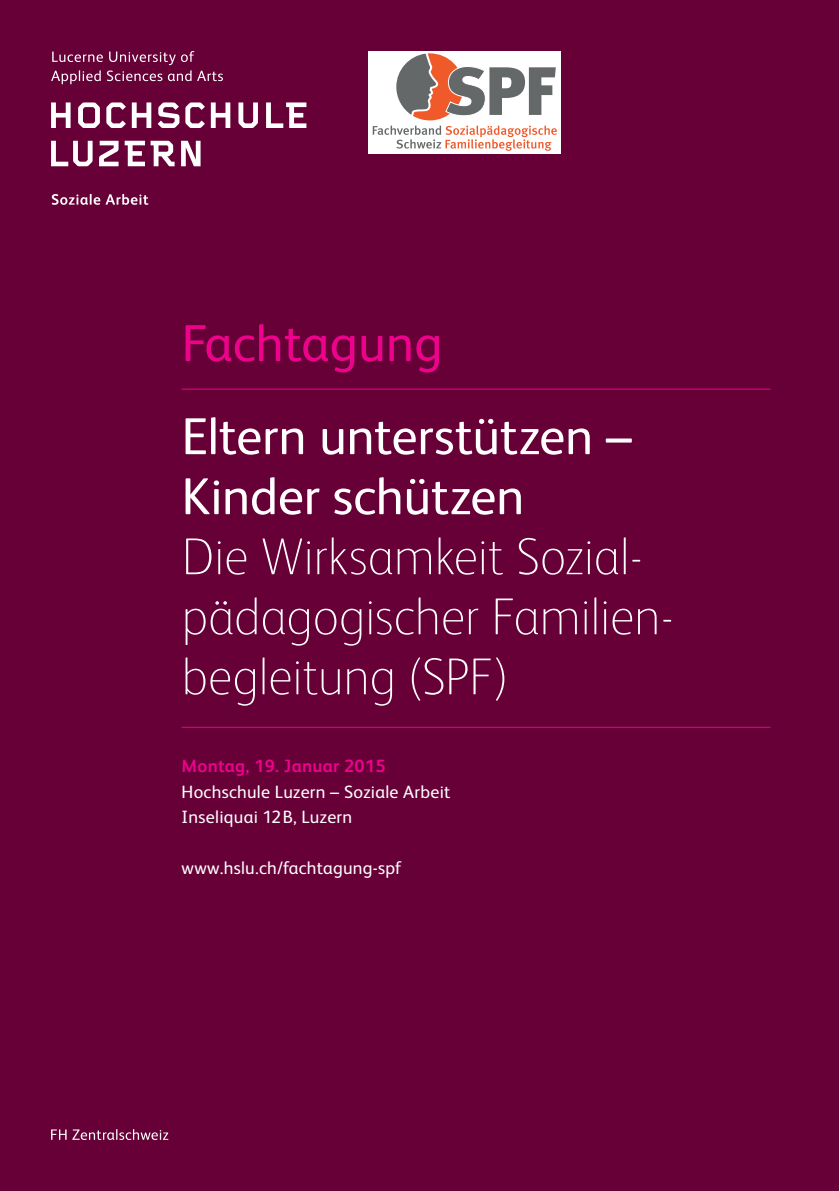
<style>
.page{position:relative;width:840px;height:1191px;background:#fff}
.page>*{position:absolute;margin:0;border:0;box-sizing:border-box;transform-origin:0 0}
.t1{font:100 52px/60px "FS Albert";letter-spacing:-.005em;color:#fff}
.t2{font:52px/60px "FS Albert";color:#fff}
.t3{font:52px "FS Albert";letter-spacing:.005em;color:#ed028c}
.t4{font:17.8px/25.6px "FS Albert";letter-spacing:.015em;color:#fff}
.t5{font:700 17.8px "FS Albert";letter-spacing:.015em;color:#ed028c}
</style>
<div class="page">
<div style="left:0;top:1px;width:838px;height:1190px;background:#680038"></div>
<svg style="left:51px;top:1129px;width:117px;height:11px"></svg>
<hr style="left:181px;top:389px;width:589px;height:1px;background:#ed028c">
<hr style="left:181px;top:727px;width:589px;height:1px;background:#ed028c">
<svg style="left:51px;top:141px;width:41px;height:25px"></svg>
<svg style="left:181px;top:141px;width:19px;height:25px"></svg>
<svg style="left:99px;top:141px;width:19px;height:25px"></svg>
<svg style="left:125px;top:141px;width:49px;height:25px"></svg>
<svg style="left:51px;top:102px;width:19px;height:26px"></svg>
<svg style="left:78px;top:102px;width:22px;height:26px"></svg>
<svg style="left:106px;top:102px;width:20px;height:26px"></svg>
<svg style="left:132px;top:102px;width:19px;height:26px"></svg>
<svg style="left:185px;top:102px;width:20px;height:26px"></svg>
<svg style="left:211px;top:102px;width:19px;height:26px"></svg>
<svg style="left:238px;top:102px;width:20px;height:26px"></svg>
<svg style="left:157px;top:102px;width:22px;height:26px"></svg>
<svg style="left:266px;top:102px;width:40px;height:26px"></svg>
<svg style="left:51px;top:51px;width:172px;height:33px"></svg>
<svg style="left:52px;top:194px;width:96px;height:11px"></svg>
<div style="left:368px;top:51px;width:193px;height:102px;background:#fff"></div>
<svg style="left:372px;top:53px;width:184px;height:98px"></svg>
<h1 class="t3" style="left:181px;top:309px;width:262px">Fachtagung</h1>
<h1 class="t2" style="left:181px;top:404px;width:451px">Eltern unterstützen –<br>Kinder schützen</h1>
<h1 class="t1" style="left:181px;top:524px;width:493px">Die Wirksamkeit Sozial&shy;pädagogischer Familien&shy;begleitung (SPF)</h1>
<p class="t5" style="left:181px;top:754px;width:205px">Montag, 19. Januar 2015</p>
<p class="t4" style="left:181px;top:777px;width:270px">Hochschule Luzern – Soziale Arbeit<br>Inseliquai 12B, Luzern</p>
<p class="t4" style="left:181px;top:854px;width:221px">www.hslu.ch/fachtagung-spf</p>
</div>
